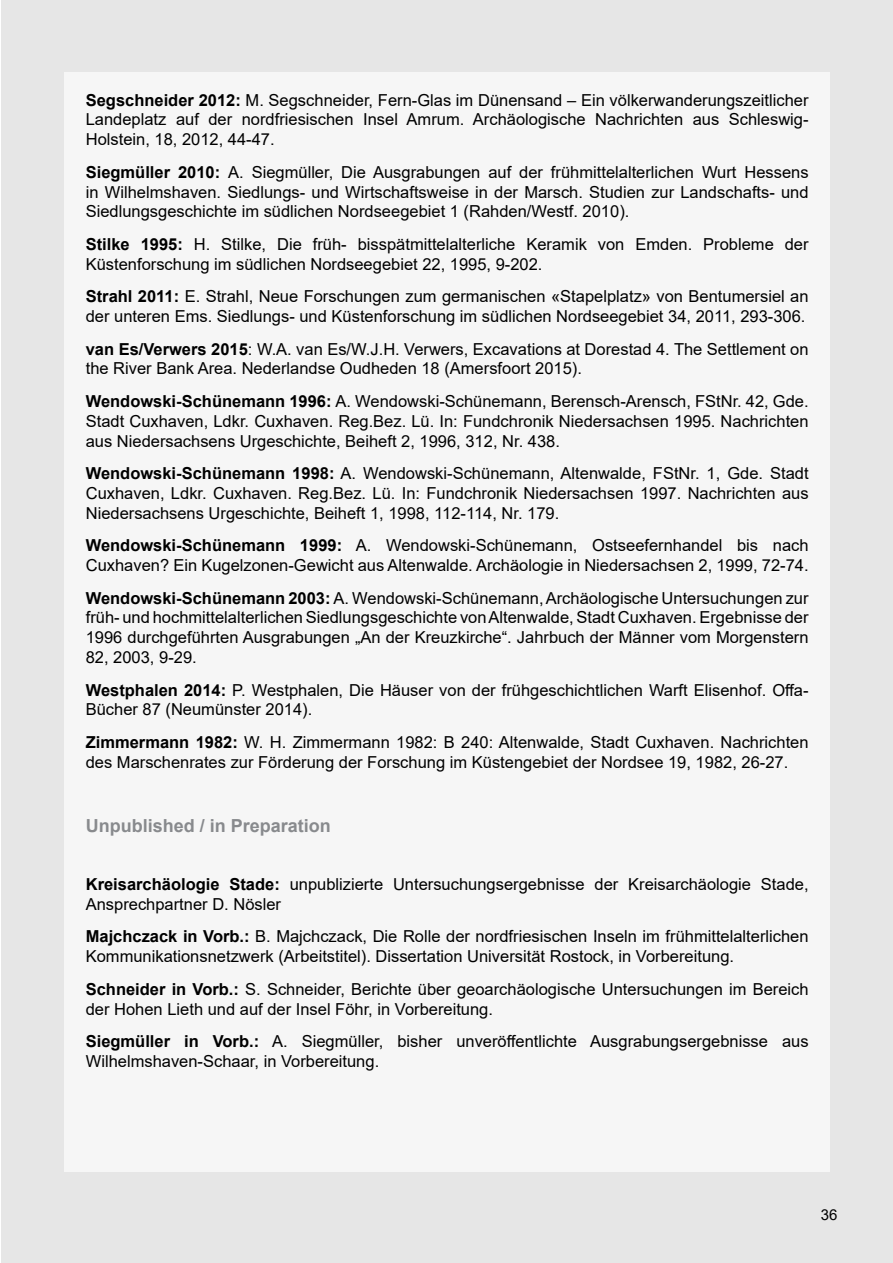
<style>
.page{position:relative;width:893px;height:1263px;background:#fff}
.page>*{position:absolute;margin:0;border:0;box-sizing:border-box;transform-origin:0 0}
.t1{font:700 18px "Arial";color:#888a8d}
.t2{font:16.5px/19.8px "Arial MT2";color:#000}
.t3{font:15px "Arial MT2";color:#000}
.s1{font-family:"Arial";font-weight:700}
</style>
<div class="page">
<div style="left:1px;top:0;width:892px;height:1263px;background:#e6e6e6"></div>
<div style="left:64px;top:72px;width:766px;height:1099px;background:#f6f6f6"></div>
<p class="t2" style="left:86px;top:90px;width:724px;text-align:justify"><span class="s1">Segschneider 2012:</span> M. Segschneider, Fern-Glas im Dünensand – Ein völkerwanderungszeitlicher Landeplatz auf der nordfriesischen Insel Amrum. Archäologische Nachrichten aus Schleswig-Holstein, 18, 2012, 44-47.</p>
<p class="t2" style="left:86px;top:162px;width:724px;text-align:justify"><span class="s1">Siegmüller 2010:</span> A. Siegmüller, Die Ausgrabungen auf der frühmittelalterlichen Wurt Hessens in Wilhelmshaven. Siedlungs- und Wirtschaftsweise in der Marsch. Studien zur Landschafts- und Siedlungsgeschichte im südlichen Nordseegebiet 1 (Rahden/Westf. 2010).</p>
<p class="t2" style="left:86px;top:234px;width:724px"><span class="s1">Stilke 1995:</span> H. Stilke, Die früh- bisspätmittelalterliche Keramik von Emden. Probleme der<br>Küstenforschung im südlichen Nordseegebiet 22, 1995, 9-202.</p>
<p class="t2" style="left:86px;top:286px;width:724px"><span class="s1">Strahl 2011:</span> E. Strahl, Neue Forschungen zum germanischen «Stapelplatz» von Bentumersiel an der unteren Ems. Siedlungs- und Küstenforschung im südlichen Nordseegebiet 34, 2011, 293-306.</p>
<p class="t2" style="left:86px;top:339px;width:724px"><span class="s1">van Es/Verwers 2015</span>: W.A. van Es/W.J.H. Verwers, Excavations at Dorestad 4. The Settlement on the River Bank Area. Nederlandse Oudheden 18 (Amersfoort 2015).</p>
<p class="t2" style="left:86px;top:391px;width:724px;text-align:justify"><span class="s1">Wendowski-Schünemann 1996:</span> A. Wendowski-Schünemann, Berensch-Arensch, FStNr. 42, Gde.<br>Stadt Cuxhaven, Ldkr. Cuxhaven. Reg.Bez. Lü. In: Fundchronik Niedersachsen 1995. Nachrichten aus Niedersachsens Urgeschichte, Beiheft 2, 1996, 312, Nr. 438.</p>
<p class="t2" style="left:86px;top:463px;width:724px;text-align:justify"><span class="s1">Wendowski-Schünemann 1998:</span> A. Wendowski-Schünemann, Altenwalde, FStNr. 1, Gde. Stadt Cuxhaven, Ldkr. Cuxhaven. Reg.Bez. Lü. In: Fundchronik Niedersachsen 1997. Nachrichten aus Niedersachsens Urgeschichte, Beiheft 1, 1998, 112-114, Nr. 179.</p>
<p class="t2" style="left:86px;top:535px;width:724px"><span class="s1">Wendowski-Schünemann 1999:</span> A. Wendowski-Schünemann, Ostseefernhandel bis nach<br>Cuxhaven? Ein Kugelzonen-Gewicht aus Altenwalde. Archäologie in Niedersachsen 2, 1999, 72-74.</p>
<p class="t2" style="left:86px;top:588px;width:724px;text-align:justify"><span class="s1">Wendowski-Schünemann 2003:</span> A. Wendowski-Schünemann, Archäologische Untersuchungen zur früh- und hochmittelalterlichen Siedlungsgeschichte von Altenwalde, Stadt Cuxhaven. Ergebnisse der 1996 durchgeführten Ausgrabungen „An der Kreuzkirche“. Jahrbuch der Männer vom Morgenstern 82, 2003, 9-29.</p>
<p class="t2" style="left:86px;top:680px;width:724px"><span class="s1">Westphalen 2014:</span> P. Westphalen, Die Häuser von der frühgeschichtlichen Warft Elisenhof. Offa-<br>Bücher 87 (Neumünster 2014).</p>
<p class="t2" style="left:86px;top:732px;width:724px"><span class="s1">Zimmermann 1982:</span> W. H. Zimmermann 1982: B 240: Altenwalde, Stadt Cuxhaven. Nachrichten des Marschenrates zur Förderung der Forschung im Küstengebiet der Nordsee 19, 1982, 26-27.</p>
<p class="t1" style="left:86px;top:813px;width:247px">Unpublished / in Preparation</p>
<p class="t2" style="left:86px;top:874px;width:724px"><span class="s1">Kreisarchäologie Stade:</span> unpublizierte Untersuchungsergebnisse der Kreisarchäologie Stade,<br>Ansprechpartner D. Nösler</p>
<p class="t2" style="left:86px;top:926px;width:724px"><span class="s1">Majchczack in Vorb.:</span> B. Majchczack, Die Rolle der nordfriesischen Inseln im frühmittelalterlichen<br>Kommunikationsnetzwerk (Arbeitstitel). Dissertation Universität Rostock, in Vorbereitung.</p>
<p class="t2" style="left:86px;top:979px;width:724px"><span class="s1">Schneider in Vorb.:</span> S. Schneider, Berichte über geoarchäologische Untersuchungen im Bereich der Hohen Lieth und auf der Insel Föhr, in Vorbereitung.</p>
<p class="t2" style="left:86px;top:1031px;width:724px"><span class="s1">Siegmüller in Vorb.:</span> A. Siegmüller, bisher unveröffentlichte Ausgrabungsergebnisse aus<br>Wilhelmshaven-Schaar, in Vorbereitung.</p>
<p class="t3" style="left:821px;top:1204px;width:18px">36</p>
</div>
